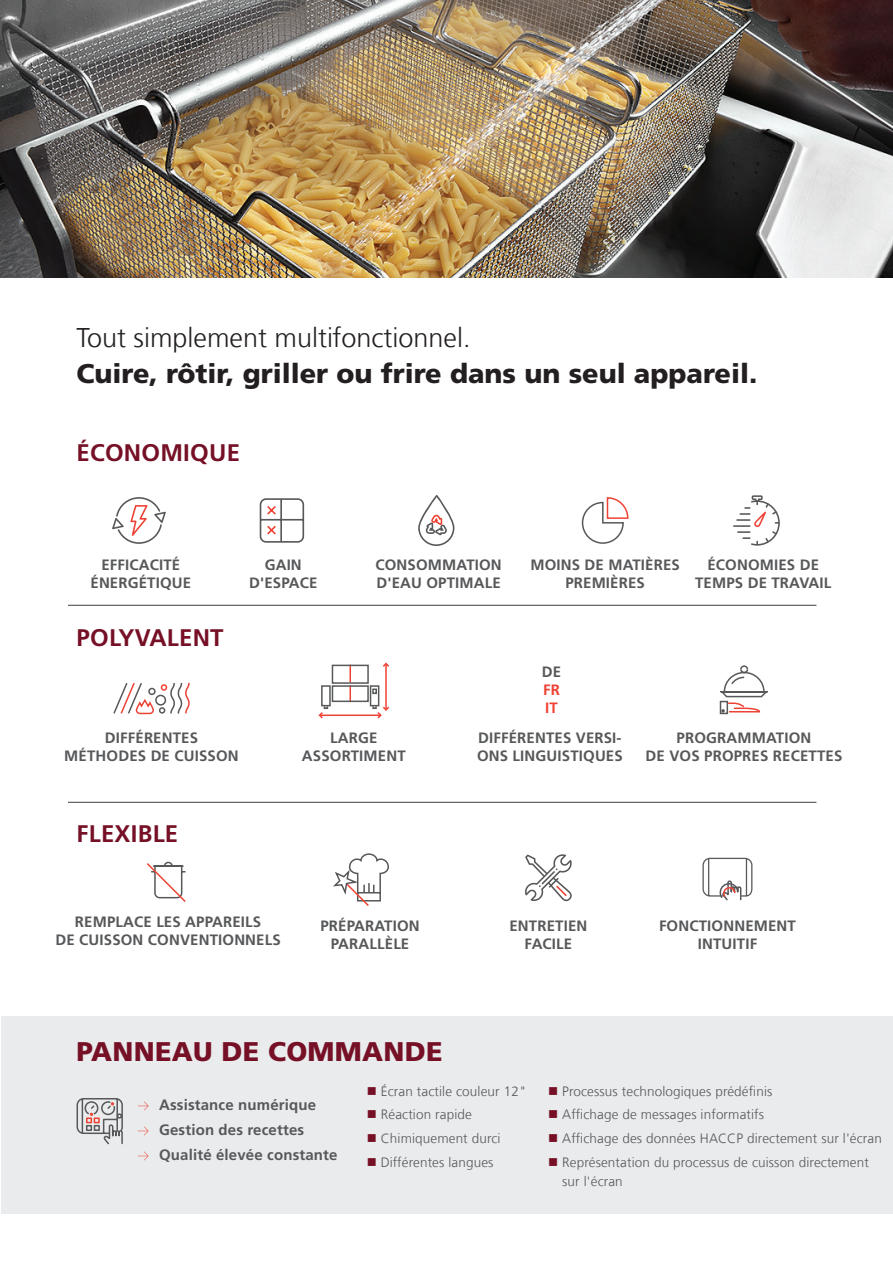
<style>
.page{position:relative;width:893px;height:1263px;background:#fff}
.page>*{position:absolute;margin:0;border:0;box-sizing:border-box;transform-origin:0 0}
.t1{font:900 27px "Frutiger LT Com";color:#231f20}
.t2{font:300 27px "Frutiger LT Com";color:#231f20}
.t3{font:900 27px "Frutiger LT Com";letter-spacing:.01em;color:#761026}
.t4{font:700 24px "Frutiger LT Com";letter-spacing:.01em;color:#761026}
.t5{font:700 15px/18px "Frutiger LT Com";letter-spacing:.01em;color:#57585a;text-align:center}
.t6{font:700 15px/18px "Frutiger LT Com";color:#ee4235;text-align:justify}
.t7{font:300 13.5px/19.5px "Frutiger LT Com";letter-spacing:.01em;color:#57585a}
.s1{color:#57585a}
.s2{color:#761026}
</style>
<div class="page">
<div style="left:1px;top:1016px;width:892px;height:198px;background:#e9ebec"></div>
<hr style="left:68px;top:605px;width:748px;height:1px;background:#3e3e3f">
<svg style="left:112px;top:497px;width:54px;height:47px"></svg>
<svg style="left:418px;top:495px;width:36px;height:51px"></svg>
<svg style="left:733px;top:495px;width:47px;height:51px"></svg>
<svg style="left:525px;top:854px;width:47px;height:47px"></svg>
<svg style="left:138px;top:1101px;width:10px;height:9px"></svg>
<svg style="left:138px;top:1126px;width:10px;height:9px"></svg>
<svg style="left:138px;top:1151px;width:10px;height:9px"></svg>
<svg style="left:76px;top:1098px;width:47px;height:47px"></svg>
<svg style="left:259px;top:498px;width:46px;height:45px"></svg>
<svg style="left:581px;top:497px;width:48px;height:47px"></svg>
<div style="left:321px;top:685px;width:10px;height:21px;border:2px solid #57585a"></div>
<svg style="left:349px;top:668px;width:2px;height:31px"></svg>
<div style="left:370px;top:685px;width:9px;height:21px;border:2px solid #57585a"></div>
<svg style="left:372px;top:688px;width:5px;height:6px"></svg>
<div style="left:332px;top:685px;width:37px;height:17px;border:2px solid #57585a"></div>
<div style="left:332px;top:665px;width:37px;height:19px;border:2px solid #57585a"></div>
<svg style="left:318px;top:706px;width:10px;height:13px"></svg>
<hr style="left:320px;top:714px;width:60px;height:2px;background:#ee4235">
<svg style="left:372px;top:705px;width:17px;height:14px"></svg>
<svg style="left:383px;top:662px;width:6px;height:5px"></svg>
<hr style="left:385px;top:664px;width:2px;height:45px;background:#ee4235">
<div style="left:720px;top:701px;width:8px;height:13px;border:2px solid #57585a"></div>
<svg style="left:719px;top:665px;width:49px;height:48px"></svg>
<svg style="left:146px;top:861px;width:40px;height:41px"></svg>
<div style="left:148px;top:688px;width:8px;height:7px;border:2px solid #57585a;border-radius:50%"></div>
<svg style="left:113px;top:683px;width:30px;height:32px"></svg>
<div style="left:155px;top:695px;width:11px;height:11px;border:2px solid #57585a;border-radius:50%"></div>
<div style="left:159px;top:707px;width:6px;height:7px;border:2px solid #57585a;border-radius:50%"></div>
<div style="left:161px;top:684px;width:6px;height:7px;border:2px solid #ee4235;border-radius:50%"></div>
<div style="left:136px;top:702px;width:18px;height:12px;border:2px solid #ee4235;border-radius:3px"></div>
<svg style="left:170px;top:682px;width:20px;height:32px"></svg>
<svg style="left:702px;top:857px;width:51px;height:44px"></svg>
<svg style="left:333px;top:853px;width:56px;height:53px"></svg>
<hr style="left:68px;top:802px;width:748px;height:1px;background:#3e3e3f">
<img style="left:0;top:0;width:893px;height:278px">
<p class="t2" style="left:77px;top:322px;width:396px">Tout simplement multifonctionnel.</p>
<p class="t1" style="left:77px;top:358px;width:682px">Cuire, rôtir, griller ou frire dans un seul appareil.</p>
<p class="t4" style="left:77px;top:438px;width:165px">ÉCONOMIQUE</p>
<p class="t5" style="left:101px;top:556px;width:80px">EFFICACITÉ</p>
<p class="t5" style="left:91px;top:574px;width:102px">ÉNERGÉTIQUE</p>
<p class="t5" style="left:265px;top:556px;width:39px">GAIN</p>
<p class="t5" style="left:249px;top:574px;width:70px">D'ESPACE</p>
<p class="t5" style="left:375px;top:556px;width:128px">CONSOMMATION</p>
<p class="t5" style="left:376px;top:574px;width:126px">D'EAU OPTIMALE</p>
<p class="t5" style="left:530px;top:556px;width:151px">MOINS DE MATIÈRES<br>PREMIÈRES</p>
<p class="t5" style="left:695px;top:556px;width:138px">ÉCONOMIES DE<br>TEMPS DE TRAVAIL</p>
<p class="t4" style="left:77px;top:624px;width:149px">POLYVALENT</p>
<p class="t5" style="left:64px;top:729px;width:176px">DIFFÉRENTES<br>MÉTHODES DE CUISSON</p>
<p class="t5" style="left:330px;top:729px;width:49px">LARGE</p>
<p class="t5" style="left:302px;top:747px;width:105px">ASSORTIMENT</p>
<p class="t6" style="left:542px;top:663px;width:21px"><span class="s1">DE </span>FR IT</p>
<p class="t5" style="left:477px;top:729px;width:147px;text-align:left">DIFFÉRENTES VERSI-<br>ONS LINGUISTIQUES</p>
<p class="t5" style="left:677px;top:729px;width:136px">PROGRAMMATION</p>
<p class="t5" style="left:646px;top:747px;width:198px">DE VOS PROPRES RECETTES</p>
<p class="t4" style="left:77px;top:820px;width:103px">FLEXIBLE</p>
<p class="t5" style="left:75px;top:912px;width:188px">REMPLACE LES APPAREILS</p>
<p class="t5" style="left:55px;top:930px;width:227px">DE CUISSON CONVENTIONNELS</p>
<p class="t5" style="left:320px;top:917px;width:101px">PRÉPARATION<br>PARALLÈLE</p>
<p class="t5" style="left:509px;top:917px;width:79px">ENTRETIEN<br>FACILE</p>
<p class="t5" style="left:659px;top:917px;width:138px">FONCTIONNEMENT</p>
<p class="t5" style="left:698px;top:935px;width:61px">INTUITIF</p>
<p class="t3" style="left:77px;top:1036px;width:367px">PANNEAU DE COMMANDE</p>
<p class="t5" style="left:159px;top:1096px;width:159px">Assistance numérique</p>
<p class="t5" style="left:159px;top:1121px;width:147px">Gestion des recettes</p>
<p class="t5" style="left:159px;top:1146px;width:180px">Qualité élevée constante</p>
<p class="t7" style="left:367px;top:1081px;width:161px"><span class="s2">■</span> Écran tactile couleur 12"</p>
<p class="t7" style="left:367px;top:1105px;width:107px"><span class="s2">■</span> Réaction rapide</p>
<p class="t7" style="left:367px;top:1129px;width:135px"><span class="s2">■</span> Chimiquement durci</p>
<p class="t7" style="left:367px;top:1152px;width:128px"><span class="s2">■</span> Différentes langues</p>
<p class="t7" style="left:548px;top:1081px;width:226px"><span class="s2">■</span> Processus technologiques prédéfinis</p>
<p class="t7" style="left:548px;top:1105px;width:217px"><span class="s2">■</span> Affichage de messages informatifs</p>
<p class="t7" style="left:548px;top:1129px;width:335px"><span class="s2">■</span> Affichage des données HACCP directement sur l'écran</p>
<p class="t7" style="left:562px;top:1152px;width:308px;text-indent:-14px"><span class="s2">■</span> Représentation du processus de cuisson directement sur l'écran</p>
</div>
